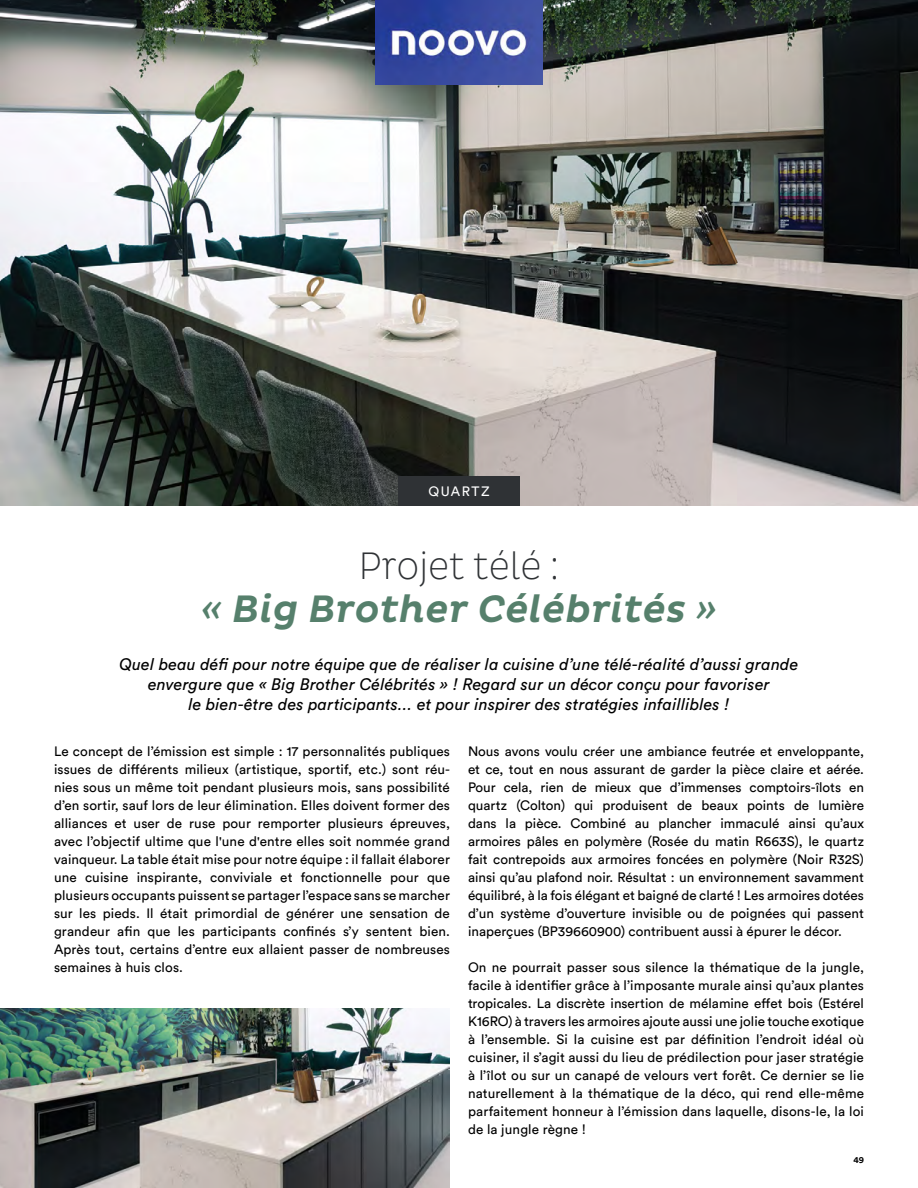
<style>
.page{position:relative;width:918px;height:1188px;background:#fff}
.page>*{position:absolute;margin:0;border:0;box-sizing:border-box;transform-origin:0 0}
.t1{font:italic 500 39px "Pluto";color:#56806c}
.t2{font:200 39px "Pluto Cond";color:#2f3235}
.t3{font:italic 16.5px/19.8px "Circular Std";letter-spacing:.01em;color:#000;text-align:center}
.t4{font:13.5px/18px "Circular Std";letter-spacing:.01em;color:#000;text-align:justify}
.t5{font:13.5px "Circular Std";letter-spacing:.11em;color:#fff}
.t6{font:700 9px "Circular Std";color:#000}
</style>
<div class="page">
<img style="left:0;top:0;width:918px;height:505px">
<div style="left:398px;top:476px;width:122px;height:29px;background:#2f3235"></div>
<img style="left:375px;top:0;width:168px;height:84px">
<img style="left:0;top:1008px;width:450px;height:180px">
<p class="t5" style="left:428px;top:483px;width:63px">QUARTZ</p>
<h1 class="t2" style="left:358px;top:544px;width:203px">Projet télé :</h1>
<h1 class="t1" style="left:201px;top:586px;width:518px">« Big Brother Célébrités »</h1>
<p class="t3" style="left:120px;top:654px;width:680px">Quel beau défi pour notre équipe que de réaliser la cuisine d’une télé-réalité d’aussi grande envergure que « Big Brother Célébrités » ! Regard sur un décor conçu pour favoriser<br>le bien-être des participants… et pour inspirer des stratégies infaillibles !</p>
<p class="t4" style="left:54px;top:742px;width:398px">Le concept de l’émission est simple : 17 personnalités publiques issues de différents milieux (artistique, sportif, etc.) sont réu&shy;nies sous un même toit pendant plusieurs mois, sans possibilité d’en sortir, sauf lors de leur élimination. Elles doivent former des alliances et user de ruse pour remporter plusieurs épreuves, avec l’objectif ultime que l'une d'entre elles soit nommée grand vainqueur. La table était mise pour notre équipe : il fallait élaborer une cuisine inspirante, conviviale et fonctionnelle pour que plusieurs occupants puissent se partager l’espace sans se marcher sur les pieds. Il était primordial de générer une sensation de grandeur afin que les participants confinés s’y sentent bien.<br>Après tout, certains d’entre eux allaient passer de nombreuses semaines à huis clos.</p>
<p class="t4" style="left:468px;top:742px;width:398px">Nous avons voulu créer une ambiance feutrée et enveloppante, et ce, tout en nous assurant de garder la pièce claire et aérée.<br>Pour cela, rien de mieux que d’immenses comptoirs-îlots en quartz (Colton) qui produisent de beaux points de lumière dans la pièce. Combiné au plancher immaculé ainsi qu’aux armoires pâles en polymère (Rosée du matin R663S), le quartz fait contrepoids aux armoires foncées en polymère (Noir R32S) ainsi qu’au plafond noir. Résultat : un environnement savamment équilibré, à la fois élégant et baigné de clarté ! Les armoires dotées d’un système d’ouverture invisible ou de poignées qui passent inaperçues (BP39660900) contribuent aussi à épurer le décor.</p>
<p class="t4" style="left:468px;top:958px;width:398px">On ne pourrait passer sous silence la thématique de la jungle, facile à identifier grâce à l’imposante murale ainsi qu’aux plantes tropicales. La discrète insertion de mélamine effet bois (Estérel K16RO) à travers les armoires ajoute aussi une jolie touche exotique à l’ensemble. Si la cuisine est par définition l’endroit idéal où cuisiner, il s’agit aussi du lieu de prédilection pour jaser stratégie à l’îlot ou sur un canapé de velours vert forêt. Ce dernier se lie naturellement à la thématique de la déco, qui rend elle-même parfaitement honneur à l’émission dans laquelle, disons-le, la loi de la jungle règne !</p>
<p class="t6" style="left:853px;top:1154px;width:12px">49</p>
</div>
